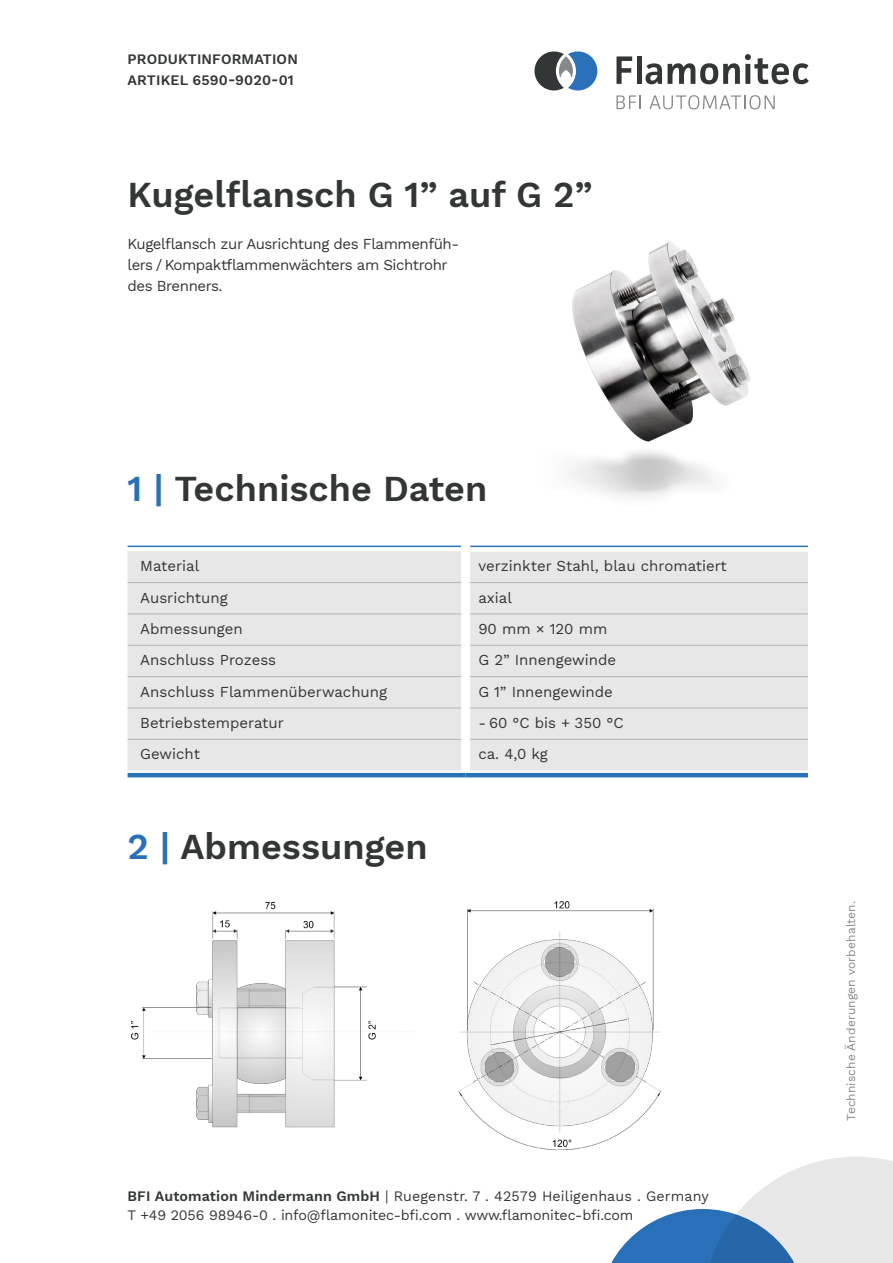
<style>
.page{position:relative;width:893px;height:1263px;background:#fff}
.page>*{position:absolute;margin:0;border:0;box-sizing:border-box;transform-origin:0 0}
.t1{font:600 36px "Work Sans";color:#333637}
.t2{font:15px "Work Sans";color:#333637}
.t3{font:15px/21px "Work Sans";letter-spacing:-.03em;color:#333637}
.t4{font:14.25px/19.5px "Work Sans";letter-spacing:-.01em;color:#333637}
.t5{font:600 14.25px/21px "Work Sans";letter-spacing:.01em;color:#333637}
.t6{font:12px "Work Sans";letter-spacing:.01em;color:#85898a}
.s1{color:#2a70b8}
.s2{font-weight:600}
</style>
<div class="page">
<svg style="left:616px;top:56px;width:16px;height:28px"></svg>
<div style="left:636px;top:56px;width:5px;height:28px;background:#333637"></div>
<svg style="left:645px;top:63px;width:17px;height:21px"></svg>
<svg style="left:668px;top:54px;width:141px;height:30px"></svg>
<svg style="left:616px;top:95px;width:25px;height:14px"></svg>
<svg style="left:649px;top:95px;width:126px;height:14px"></svg>
<svg style="left:534px;top:51px;width:63px;height:39px"></svg>
<svg style="left:611px;top:1157px;width:282px;height:106px"></svg>
<img style="left:132px;top:902px;width:529px;height:247px">
<img style="left:571px;top:242px;width:179px;height:256px">
<svg style="left:128px;top:547px;width:680px;height:226px"></svg>
<div style="left:128px;top:551px;width:680px;height:220px;background:#e8e7e8"></div>
<hr style="left:128px;top:546px;width:333px;height:1px;background:#2a70b8">
<hr style="left:470px;top:546px;width:338px;height:1px;background:#2a70b8">
<hr style="left:128px;top:582px;width:333px;height:1px;background:#b3b4b4">
<hr style="left:470px;top:582px;width:338px;height:1px;background:#b3b4b4">
<hr style="left:128px;top:613px;width:333px;height:1px;background:#b3b4b4">
<hr style="left:470px;top:613px;width:338px;height:1px;background:#b3b4b4">
<hr style="left:128px;top:676px;width:333px;height:1px;background:#b3b4b4">
<hr style="left:470px;top:676px;width:338px;height:1px;background:#b3b4b4">
<hr style="left:128px;top:739px;width:333px;height:1px;background:#b3b4b4">
<hr style="left:470px;top:739px;width:338px;height:1px;background:#b3b4b4">
<hr style="left:128px;top:645px;width:333px;height:1px;background:#b3b4b4">
<hr style="left:470px;top:645px;width:338px;height:1px;background:#b3b4b4">
<hr style="left:128px;top:708px;width:333px;height:1px;background:#b3b4b4">
<hr style="left:470px;top:708px;width:338px;height:1px;background:#b3b4b4">
<div style="left:461px;top:546px;width:9px;height:5px;background:#fff"></div>
<svg style="left:461px;top:771px;width:9px;height:2px"></svg>
<hr style="left:128px;top:773px;width:338px;height:4px;background:#2a70b8">
<hr style="left:466px;top:773px;width:342px;height:4px;background:#2a70b8">
<hr style="left:470px;top:551px;width:338px;height:1px;background:#fff">
<div style="left:461px;top:551px;width:9px;height:31px;background:#fff"></div>
<div style="left:461px;top:582px;width:9px;height:32px;background:#fff"></div>
<div style="left:461px;top:614px;width:9px;height:31px;background:#fff"></div>
<div style="left:461px;top:645px;width:9px;height:32px;background:#fff"></div>
<div style="left:461px;top:677px;width:9px;height:31px;background:#fff"></div>
<div style="left:461px;top:708px;width:9px;height:31px;background:#fff"></div>
<div style="left:461px;top:739px;width:9px;height:32px;background:#fff"></div>
<p class="t5" style="left:128px;top:48px;width:172px">PRODUKTINFORMATION<br>ARTIKEL 6590-9020-01</p>
<h1 class="t1" style="left:128px;top:167px;width:467px">Kugelflansch G 1” auf G 2”</h1>
<p class="t3" style="left:128px;top:233px;width:333px">Kugelflansch zur Ausrichtung des Flammenfüh&shy;lers / Kompaktflammenwächters am Sichtrohr des Brenners.</p>
<h1 class="t1" style="left:128px;top:462px;width:361px"><span class="s1">1 |</span> Technische Daten</h1>
<p class="t2" style="left:140px;top:555px;width:61px">Material</p>
<p class="t2" style="left:478px;top:555px;width:250px">verzinkter Stahl, blau chromatiert</p>
<p class="t2" style="left:140px;top:586px;width:89px">Ausrichtung</p>
<p class="t2" style="left:478px;top:586px;width:35px">axial</p>
<p class="t2" style="left:140px;top:617px;width:104px">Abmessungen</p>
<p class="t2" style="left:478px;top:617px;width:130px">90 mm × 120 mm</p>
<p class="t2" style="left:140px;top:649px;width:137px">Anschluss Prozess</p>
<p class="t2" style="left:478px;top:649px;width:139px">G 2” Innengewinde</p>
<p class="t2" style="left:140px;top:680px;width:248px">Anschluss Flammenüberwachung</p>
<p class="t2" style="left:478px;top:680px;width:136px">G 1” Innengewinde</p>
<p class="t2" style="left:140px;top:711px;width:145px">Betriebstemperatur</p>
<p class="t2" style="left:478px;top:711px;width:147px">- 60 °C bis + 350 °C</p>
<p class="t2" style="left:140px;top:743px;width:61px">Gewicht</p>
<p class="t2" style="left:478px;top:743px;width:71px">ca. 4,0 kg</p>
<h1 class="t1" style="left:128px;top:819px;width:302px"><span class="s1">2 |</span> Abmessungen</h1>
<p class="t4" style="left:128px;top:1186px;width:583px"><span class="s2">BFI Automation Mindermann GmbH</span> | Ruegenstr. 7 . 42579 Heiligenhaus . Germany<br>T +49 2056 98946-0 . info@flamonitec-bfi.com . www.flamonitec-bfi.com</p>
<p class="t6" style="left:842px;top:1120px;width:221px;rotate:-90deg">Technische Änderungen vorbehalten.</p>
</div>
